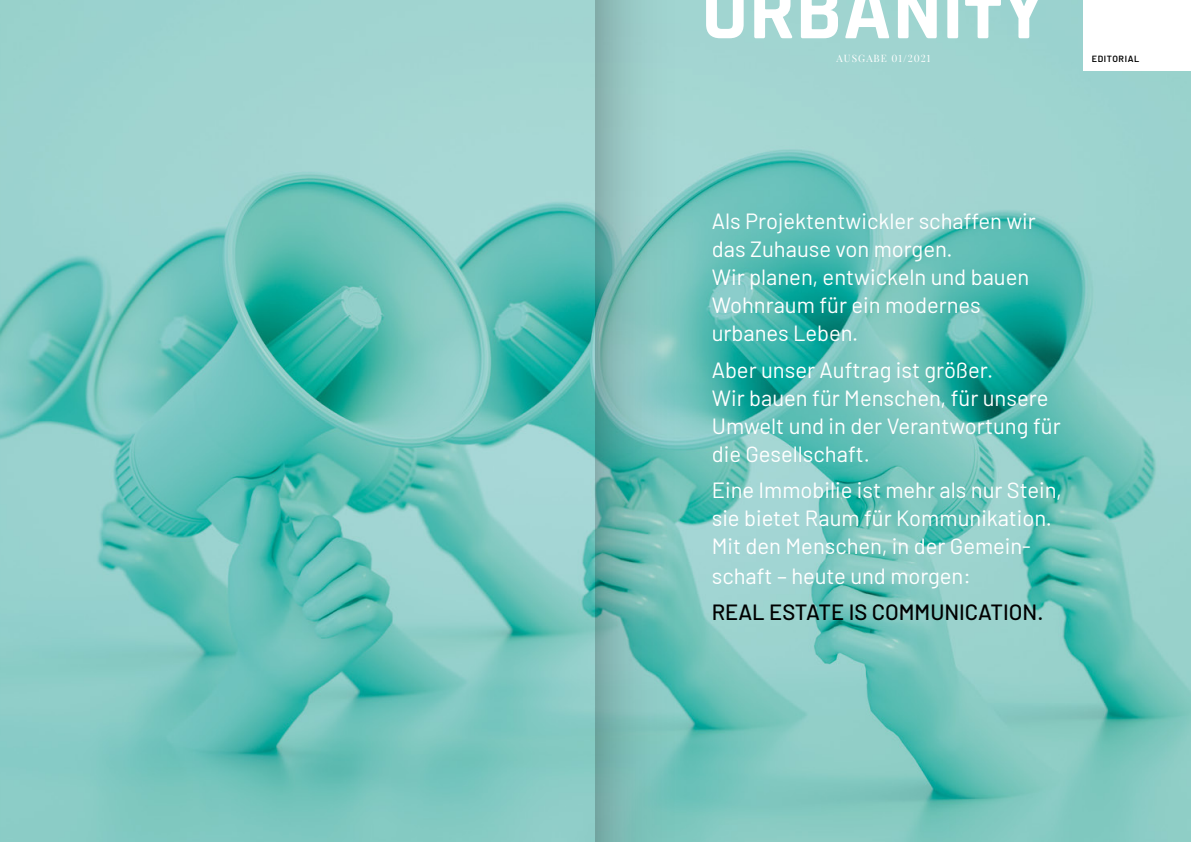
<style>
.page{position:relative;width:1191px;height:842px;background:#fff}
.page>*{position:absolute;margin:0;border:0;box-sizing:border-box;transform-origin:0 0}
.t1{font:22px/28px "Barlow";color:#fff}
.t2{font:500 22px "Barlow";color:#000}
.t3{font:10px "Playfair Display";letter-spacing:.1em;color:#fff}
.t4{font:600 9px "Barlow";letter-spacing:.07em;color:#000}
</style>
<div class="page">
<img style="left:0;top:0;width:1191px;height:842px">
<div style="left:1083px;top:0;width:108px;height:71px;background:#fff"></div>
<svg style="left:712px;top:0;width:126px;height:38px"></svg>
<svg style="left:898px;top:0;width:147px;height:38px"></svg>
<svg style="left:845px;top:0;width:44px;height:38px"></svg>
<svg style="left:595px;top:0;width:117px;height:842px;background:#7cc0ba"></svg>
<p class="t3" style="left:836px;top:52px;width:95px">AUSGABE 01/2021</p>
<p class="t4" style="left:1091px;top:53px;width:49px">EDITORIAL</p>
<p class="t1" style="left:711px;top:205px;width:325px">Als Projektentwickler schaffen wir das Zuhause von morgen.<br>Wir planen, entwickeln und bauen<br>Wohnraum für ein modernes urbanes Leben.</p>
<p class="t1" style="left:711px;top:354px;width:350px">Aber unser Auftrag ist größer.<br>Wir bauen für Menschen, für unsere<br>Umwelt und in der Verantwortung für die Gesellschaft.</p>
<p class="t1" style="left:711px;top:474px;width:352px">Eine Immobilie ist mehr als nur Stein, sie bietet Raum für Kommunikation.<br>Mit den Menschen, in der Gemein-</p>
<p class="t1" style="left:711px;top:560px;width:261px">schaft – heute und morgen:</p>
<p class="t2" style="left:711px;top:596px;width:333px">REAL ESTATE IS COMMUNICATION.</p>
</div>
